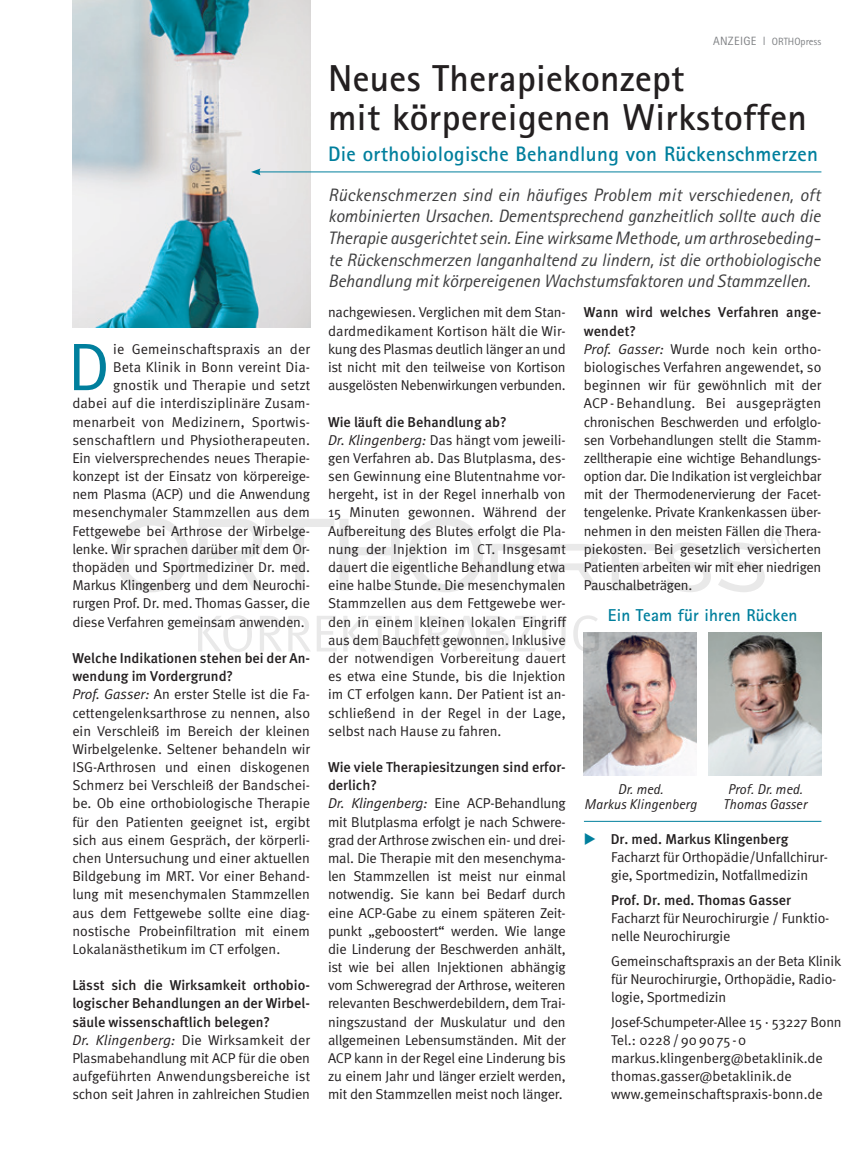
<style>
.page{position:relative;width:864px;height:1161px;background:#fff}
.page>*{position:absolute;margin:0;border:0;box-sizing:border-box;transform-origin:0 0}
.t1{font:67.2px "Meta Normal";color:#007f9d}
.t2{font:52.05px "Meta Normal";color:#231f20}
.t3{font:700 37.5px/39px "Rotis Sans Serif";letter-spacing:.01em;color:#231f20}
.t4{font:700 21px "Rotis Sans Serif";letter-spacing:.015em;color:#007f9d}
.t5{font:italic 18px/21.6px "Rotis Sans Serif";letter-spacing:-.005em;color:#3e3e3f;text-align:justify}
.t6{font:700 17.25px "Rotis Sans Serif";letter-spacing:.01em;color:#007f9d}
.t7{font:14.25px/18.1px "Meta Normal";letter-spacing:-.01em;color:#231f20;text-align:justify}
.t8{font:500 14.25px/18.1px "Meta";color:#231f20}
.t9{font:14.25px "Meta Normal";letter-spacing:.01em;color:#231f20}
.t10{font:italic 14.25px/15px "Rotis Sans Serif";letter-spacing:.01em;color:#231f20;text-align:center}
.t11{font:10.5px "Rotis Sans Serif";color:#808285}
.s1{font-size:12px}
.s2{font-style:italic}
.s3{color:#007f9d}
</style>
<div class="page">
<hr style="left:583px;top:821px;width:238px;height:1px;background:#007f9d">
<img style="left:583px;top:632px;width:113px;height:144px">
<img style="left:708px;top:632px;width:113px;height:144px">
<img style="left:72px;top:0;width:238px;height:327px">
<hr style="left:258px;top:172px;width:563px;height:1px;background:#007f9d">
<svg style="left:251px;top:168px;width:9px;height:7px"></svg>
<svg style="left:114px;top:517px;width:75px;height:75px"></svg>
<svg style="left:199px;top:519px;width:200px;height:71px"></svg>
<svg style="left:409px;top:517px;width:74px;height:75px"></svg>
<svg style="left:490px;top:544px;width:50px;height:47px"></svg>
<svg style="left:551px;top:544px;width:48px;height:47px"></svg>
<svg style="left:612px;top:544px;width:45px;height:47px"></svg>
<svg style="left:664px;top:542px;width:46px;height:50px"></svg>
<svg style="left:718px;top:527px;width:68px;height:65px"></svg>
<p class="t11" style="left:712px;top:35px;width:110px"><span class="s1">ANZEIGE l</span> ORTHOpress</p>
<h3 class="t3" style="left:328px;top:58px;width:480px">Neues Therapiekonzept<br>mit körpereigenen Wirkstoffen</h3>
<h3 class="t4" style="left:328px;top:141px;width:491px">Die orthobiologische Behandlung von Rückenschmerzen</h3>
<p class="t5" style="left:328px;top:184px;width:493px">Rückenschmerzen sind ein häufiges Problem mit verschiedenen, oft kombinierten Ursachen. Dementsprechend ganzheitlich sollte auch die Therapie ausgerichtet sein. Eine wirksame Methode, um arthrosebeding&shy;te Rückenschmerzen langanhaltend zu lindern, ist die orthobiologische Behandlung mit körpereigenen Wachstumsfaktoren und Stammzellen.</p>
<p class="t8" style="left:583px;top:303px;width:239px">Wann wird welches Verfahren ange&shy;wendet?</p>
<p class="t7" style="left:583px;top:340px;width:239px"><span class="s2">Prof. Gasser:</span> Wurde noch kein ortho&shy;biologisches Verfahren angewendet, so beginnen wir für gewöhnlich mit der ACP - Behandlung. Bei ausgeprägten chronischen Beschwerden und erfolglo&shy;sen Vorbehandlungen stellt die Stamm&shy;zelltherapie eine wichtige Behandlungs&shy;option dar. Die Indikation ist vergleichbar mit der Thermodenervierung der Facet&shy;tengelenke. Private Krankenkassen über&shy;nehmen in den meisten Fällen die Thera&shy;piekosten. Bei gesetzlich versicherten Patienten arbeiten wir mit eher niedrigen Pauschalbeträgen.</p>
<p class="t6" style="left:607px;top:604px;width:191px">Ein Team für ihren Rücken</p>
<p class="t7" style="left:328px;top:303px;width:239px">nachgewiesen. Verglichen mit dem Stan&shy;dardmedikament Kortison hält die Wir&shy;kung des Plasmas deutlich länger an und ist nicht mit den teilweise von Kortison ausgelösten Nebenwirkungen verbunden.</p>
<p class="t8" style="left:328px;top:412px;width:180px">Wie läuft die Behandlung ab?</p>
<p class="t7" style="left:328px;top:430px;width:239px"><span class="s2">Dr. Klingenberg:</span> Das hängt vom jeweili&shy;gen Verfahren ab. Das Blutplasma, des&shy;sen Gewinnung eine Blutentnahme vor&shy;hergeht, ist in der Regel innerhalb von 15 Minuten gewonnen. Während der Aufbereitung des Blutes erfolgt die Pla&shy;nung der Injektion im CT. Insgesamt dauert die eigentliche Behandlung etwa eine halbe Stunde. Die mesenchymalen Stammzellen aus dem Fettgewebe wer&shy;den in einem kleinen lokalen Eingriff aus dem Bauchfett gewonnen. Inklusive der notwendigen Vorbereitung dauert es etwa eine Stunde, bis die Injektion im CT erfolgen kann. Der Patient ist an&shy;schließend in der Regel in der Lage, selbst nach Hause zu fahren.</p>
<p class="t8" style="left:328px;top:758px;width:239px">Wie viele Therapiesitzungen sind erfor&shy;derlich?</p>
<p class="t7" style="left:328px;top:794px;width:239px"><span class="s2">Dr. Klingenberg:</span> Eine ACP-Behandlung mit Blutplasma erfolgt je nach Schwere&shy;grad der Arthrose zwischen ein- und drei&shy;mal. Die Therapie mit den mesenchyma&shy;len Stammzellen ist meist nur einmal notwendig. Sie kann bei Bedarf durch eine ACP-Gabe zu einem späteren Zeit&shy;punkt „geboostert“ werden. Wie lange die Linderung der Beschwerden anhält, ist wie bei allen Injektionen abhängig vom Schweregrad der Arthrose, weiteren relevanten Beschwerdebildern, dem Trai&shy;ningszustand der Muskulatur und den allgemeinen Lebensumständen. Mit der ACP kann in der Regel eine Linderung bis zu einem Jahr und länger erzielt werden, mit den Stammzellen meist noch länger.</p>
<h1 class="t1" style="left:68px;top:328px;width:43px">D</h1>
<p class="t9" style="left:113px;top:341px;width:198px">ie Gemeinschaftspraxis an der</p>
<p class="t9" style="left:113px;top:359px;width:198px">Beta Klinik in Bonn vereint Dia-</p>
<p class="t9" style="left:113px;top:377px;width:198px">gnostik und Therapie und setzt</p>
<p class="t9" style="left:72px;top:395px;width:239px">dabei auf die interdisziplinäre Zusam-</p>
<p class="t9" style="left:72px;top:413px;width:239px">menarbeit von Medizinern, Sportwis-</p>
<p class="t9" style="left:72px;top:431px;width:239px">senschaftlern und Physiotherapeuten.</p>
<p class="t7" style="left:72px;top:449px;width:239px">Ein vielversprechendes neues Therapie-</p>
<p class="t7" style="left:72px;top:467px;width:239px">konzept ist der Einsatz von körpereige-</p>
<p class="t7" style="left:72px;top:485px;width:239px">nem Plasma (ACP) und die Anwendung</p>
<p class="t7" style="left:72px;top:503px;width:239px">mesenchymaler Stammzellen aus dem</p>
<p class="t7" style="left:72px;top:521px;width:239px">Fettgewebe bei Arthrose der Wirbelge-</p>
<p class="t7" style="left:72px;top:540px;width:239px">lenke. Wir sprachen darüber mit dem Or-</p>
<p class="t7" style="left:72px;top:558px;width:239px">thopäden und Sportmediziner Dr. med.</p>
<p class="t7" style="left:72px;top:576px;width:239px">Markus Klingenberg und dem Neurochi-</p>
<p class="t7" style="left:72px;top:594px;width:239px">rurgen Prof. Dr. med. Thomas Gasser, die</p>
<p class="t7" style="left:72px;top:612px;width:234px">diese Verfahren gemeinsam anwenden.</p>
<p class="t8" style="left:72px;top:649px;width:239px">Welche Indikationen stehen bei der An&shy;wendung im Vordergrund?</p>
<p class="t7" style="left:72px;top:685px;width:239px"><span class="s2">Prof. Gasser:</span> An erster Stelle ist die Fa&shy;cettengelenksarthrose zu nennen, also ein Verschleiß im Bereich der kleinen Wirbelgelenke. Seltener behandeln wir ISG-Arthrosen und einen diskogenen Schmerz bei Verschleiß der Bandschei&shy;be. Ob eine orthobiologische Therapie für den Patienten geeignet ist, ergibt sich aus einem Gespräch, der körperli&shy;chen Untersuchung und einer aktuellen Bildgebung im MRT. Vor einer Behand&shy;lung mit mesenchymalen Stammzellen aus dem Fettgewebe sollte eine diag&shy;nostische Probeinfiltration mit einem Lokalanästhetikum im CT erfolgen.</p>
<p class="t8" style="left:72px;top:976px;width:239px;text-align:justify">Lässt sich die Wirksamkeit orthobio&shy;logischer Behandlungen an der Wirbel&shy;säule wissenschaftlich belegen?</p>
<p class="t7" style="left:72px;top:1030px;width:239px"><span class="s2">Dr. Klingenberg:</span> Die Wirksamkeit der Plasmabehandlung mit ACP für die oben aufgeführten Anwendungsbereiche ist schon seit Jahren in zahlreichen Studien</p>
<h2 class="t2" style="left:193px;top:603px;width:411px">KORREKTURABZUG</h2>
<p class="t10" style="left:584px;top:782px;width:114px">Dr. med.<br>Markus Klingenberg</p>
<p class="t10" style="left:722px;top:782px;width:85px">Prof. Dr. med.<br>Thomas Gasser</p>
<p class="t8" style="left:583px;top:830px;width:206px"><span class="s3">◆</span> Dr. med. Markus Klingenberg</p>
<p class="t7" style="left:611px;top:848px;width:218px">Facharzt für Orthopädie/Unfallchirur&shy;gie, Sportmedizin, Notfallmedizin</p>
<p class="t8" style="left:611px;top:891px;width:181px">Prof. Dr. med. Thomas Gasser</p>
<p class="t7" style="left:611px;top:909px;width:219px">Facharzt für Neurochirurgie / Funktio&shy;nelle Neurochirurgie</p>
<p class="t7" style="left:611px;top:951px;width:231px;text-align:left">Gemeinschaftspraxis an der Beta Klinik für Neurochirurgie, Orthopädie, Radio&shy;logie, Sportmedizin</p>
<p class="t7" style="left:611px;top:1012px;width:232px;text-align:left">Josef-Schumpeter-Allee 15 · 53227 Bonn Tel.: 0228/909075 -0 markus.klingenberg@betaklinik.de thomas.gasser@betaklinik.de www.gemeinschaftspraxis-bonn.de</p>
</div>
